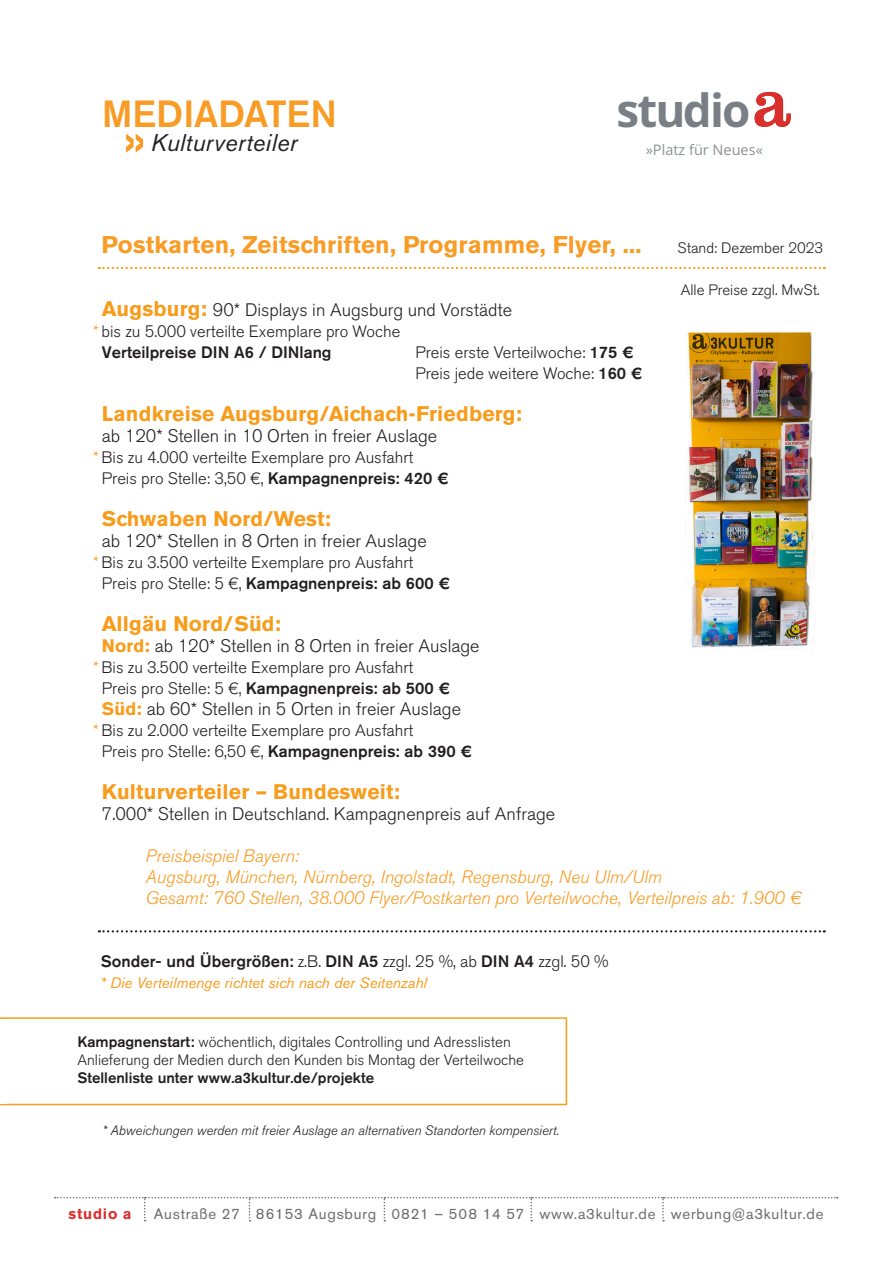
<style>
.page{position:relative;width:893px;height:1263px;background:#fff}
.page>*{position:absolute;margin:0;border:0;box-sizing:border-box;transform-origin:0 0}
.t1{font:700 45.75px "Open Sans";letter-spacing:-.04em;color:#797f84}
.t2{font:500 37.5px "Akzidenz Grotesk BE";color:#f89c25}
.t3{font:700 24px "Akzidenz Grotesk BE";letter-spacing:.01em;color:#f89c25}
.t4{font:italic 24px "Akzidenz Grotesk BE";letter-spacing:.01em;color:#231f20}
.t5{font:700 21px "Akzidenz Grotesk BE";letter-spacing:.01em;color:#f89c1c}
.t6{font:300 18px "Akzidenz Grotesk BQ";color:#231f20}
.t7{font:italic 300 18px/21px "Akzidenz Grotesk BQ";color:#f89c25}
.t8{font:300 16.5px/21px "Akzidenz Grotesk BQ";color:#231f20}
.t9{font:500 16.5px "Akzidenz Grotesk BQ";color:#231f20}
.t10{font:300 15px/18px "Akzidenz Grotesk BQ";color:#231f20}
.t11{font:15px "Akzidenz Grotesk BE";letter-spacing:.05em;color:#6c6d70}
.t12{font:italic 15px "Akzidenz Grotesk BE";color:#f89c1c}
.t13{font:500 15px "Akzidenz Grotesk BQ";color:#231f20}
.t14{font:700 15px "Akzidenz Grotesk BE";letter-spacing:.05em;color:#da302d}
.t15{font:14.55px "Open Sans";color:#8a9297}
.t16{font:italic 300 13.5px "Akzidenz Grotesk BQ";color:#231f20}
.s1{font-weight:500;font-style:normal;font-size:52.5px;color:#f89c25}
.s2{font-family:"Akzidenz Grotesk BE";font-weight:700;font-size:21px;color:#f89c1c}
.s3{font-style:italic;color:#f89c1c}
.s4{font-weight:500}
.s5{font-family:"Akzidenz Grotesk BE";font-weight:700;color:#f89c1c}
.s6{font-weight:300}
</style>
<div class="page">
<svg style="left:755px;top:92px;width:36px;height:35px"></svg>
<svg style="left:55px;top:1197px;width:783px;height:24px"></svg>
<div style="left:0;top:1017px;width:567px;height:88px;border:2px solid #f89c1c"></div>
<svg style="left:99px;top:267px;width:726px;height:2px"></svg>
<svg style="left:99px;top:930px;width:726px;height:2px"></svg>
<div style="left:0;top:1019px;width:7px;height:85px;background:#fff"></div>
<img style="left:687px;top:332px;width:126px;height:316px">
<h2 class="t2" style="left:102px;top:91px;width:236px">MEDIADATEN</h2>
<h3 class="t4" style="left:123px;top:128px;width:176px"><span class="s1">»</span> Kulturverteiler</h3>
<h1 class="t1" style="left:617px;top:78px;width:135px">studio</h1>
<p class="t15" style="left:646px;top:140px;width:119px">»Platz für Neues«</p>
<h3 class="t3" style="left:101px;top:231px;width:541px">Postkarten, Zeitschriften, Programme, Flyer, ...</h3>
<p class="t10" style="left:678px;top:239px;width:147px">Stand: Dezember 2023</p>
<p class="t6" style="left:102px;top:299px;width:412px"><span class="s2">Augsburg:</span> 90* Displays in Augsburg und Vorstädte</p>
<p class="t8" style="left:102px;top:321px;width:300px;text-indent:-10px"><span class="s3">*</span> bis zu 5.000 verteilte Exemplare pro Woche<br><span class="s4">Verteilpreise DIN A6 / DINlang</span></p>
<p class="t8" style="left:415px;top:342px;width:229px">Preis erste Verteilwoche: <span class="s4">175 €<br></span>Preis jede weitere Woche: <span class="s4">160 €</span></p>
<p class="t10" style="left:681px;top:281px;width:140px">Alle Preise zzgl. MwSt.</p>
<p class="t5" style="left:102px;top:401px;width:421px">Landkreise Augsburg/Aichach-Friedberg:</p>
<p class="t6" style="left:102px;top:425px;width:337px">ab 120* Stellen in 10 Orten in freier Auslage</p>
<p class="t8" style="left:102px;top:447px;width:348px;text-indent:-10px"><span class="s3">*</span> Bis zu 4.000 verteilte Exemplare pro Ausfahrt<br>Preis pro Stelle: 3,50 €, <span class="s4">Kampagnenpreis: 420 €</span></p>
<p class="t5" style="left:102px;top:506px;width:231px">Schwaben Nord/West:</p>
<p class="t6" style="left:102px;top:530px;width:326px">ab 120* Stellen in 8 Orten in freier Auslage</p>
<p class="t8" style="left:102px;top:552px;width:349px;text-indent:-10px"><span class="s3">*</span> Bis zu 3.500 verteilte Exemplare pro Ausfahrt<br>Preis pro Stelle: 5 €, <span class="s4">Kampagnenpreis: ab 600 €</span></p>
<p class="t5" style="left:102px;top:611px;width:181px">Allgäu Nord/Süd:</p>
<p class="t6" style="left:102px;top:635px;width:379px"><span class="s5">Nord:</span> ab 120* Stellen in 8 Orten in freier Auslage</p>
<p class="t8" style="left:102px;top:657px;width:349px;text-indent:-10px"><span class="s3">*</span> Bis zu 3.500 verteilte Exemplare pro Ausfahrt<br>Preis pro Stelle: 5 €, <span class="s4">Kampagnenpreis: ab 500 €</span></p>
<p class="t6" style="left:102px;top:698px;width:361px"><span class="s5">Süd:</span> ab 60* Stellen in 5 Orten in freier Auslage</p>
<p class="t8" style="left:102px;top:720px;width:371px;text-indent:-10px"><span class="s3">*</span> Bis zu 2.000 verteilte Exemplare pro Ausfahrt<br>Preis pro Stelle: 6,50 €, <span class="s4">Kampagnenpreis: ab 390 €</span></p>
<p class="t5" style="left:102px;top:779px;width:300px">Kulturverteiler – Bundesweit:</p>
<p class="t6" style="left:102px;top:803px;width:455px">7.000* Stellen in Deutschland. Kampagnenpreis auf Anfrage</p>
<p class="t7" style="left:145px;top:845px;width:657px">Preisbeispiel Bayern:<br>Augsburg, München, Nürnberg, Ingolstadt, Regensburg, Neu Ulm/Ulm<br>Gesamt: 760 Stellen, 38.000 Flyer/Postkarten pro Verteilwoche, Verteilpreis ab: 1.900 €</p>
<p class="t9" style="left:101px;top:951px;width:509px">Sonder- und Übergrößen: <span class="s6">z.B.</span> DIN A5 <span class="s6">zzgl. 25 %, ab</span> DIN A4 <span class="s6">zzgl. 50 %</span></p>
<p class="t12" style="left:100px;top:973px;width:328px">* Die Verteilmenge richtet sich nach der Seitenzahl</p>
<p class="t10" style="left:77px;top:1033px;width:448px"><span class="s4">Kampagnenstart:</span> wöchentlich, digitales Controlling und Adresslisten<br>Anlieferung der Medien durch den Kunden bis Montag der Verteilwoche</p>
<p class="t13" style="left:77px;top:1068px;width:298px">Stellenliste unter www.a3kultur.de/projekte</p>
<p class="t16" style="left:102px;top:1123px;width:459px">* Abweichungen werden mit freier Auslage an alternativen Standorten kompensiert.</p>
<p class="t14" style="left:69px;top:1205px;width:65px">studio a</p>
<p class="t11" style="left:154px;top:1205px;width:671px">Austraße 27 86153 Augsburg 0821 – 508 14 57 www.a3kultur.de werbung@a3kultur.de</p>
</div>
